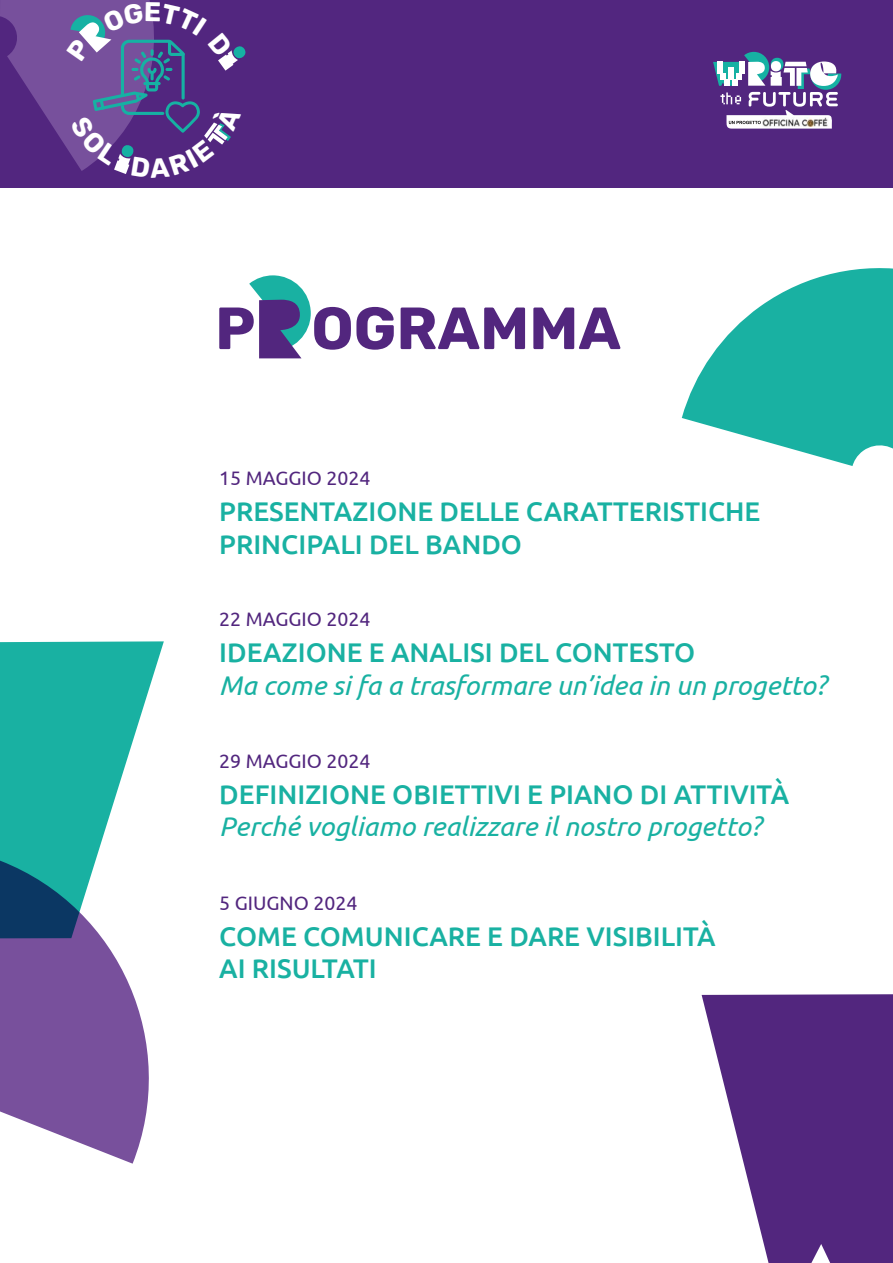
<style>
.page{position:relative;width:893px;height:1263px;background:#fff}
.page>*{position:absolute;margin:0;border:0;box-sizing:border-box;transform-origin:0 0}
.t1{font:700 59.4px "Rubik";color:#52267e}
.t2{font:500 27px/32.4px "Ubuntu";color:#19b1a2}
.t3{font:italic 27px "Ubuntu";color:#19b1a2}
.t4{font:19.5px "Ubuntu";color:#52267e}
</style>
<div class="page">
<div style="left:0;top:0;width:893px;height:187px;background:#52267f"></div>
<svg style="left:713px;top:52px;width:128px;height:77px"></svg>
<div style="left:732px;top:79px;width:6px;height:7px;background:#fff"></div>
<div style="left:728px;top:68px;width:6px;height:12px;background:#fff"></div>
<img style="left:762px;top:117px;width:66px;height:9px">
<svg style="left:249px;top:275px;width:62px;height:83px"></svg>
<svg style="left:682px;top:268px;width:211px;height:198px;fill:#19b1a2"></svg>
<svg style="left:0;top:938px;width:149px;height:226px;fill:#78509c"></svg>
<svg style="left:0;top:641px;width:164px;height:297px;fill:#19b1a2"></svg>
<svg style="left:702px;top:994px;width:191px;height:269px;fill:#52267e"></svg>
<svg style="left:0;top:0;width:246px;height:174px"></svg>
<h1 class="t1" style="left:215px;top:294px;width:407px">P OGRAMMA</h1>
<p class="t4" style="left:219px;top:466px;width:153px">15 MAGGIO 2024</p>
<p class="t2" style="left:219px;top:494px;width:543px">PRESENTAZIONE DELLE CARATTERISTICHE<br>PRINCIPALI DEL BANDO</p>
<p class="t4" style="left:219px;top:607px;width:153px">22 MAGGIO 2024</p>
<p class="t2" style="left:219px;top:635px;width:477px">IDEAZIONE E ANALISI DEL CONTESTO</p>
<p class="t3" style="left:219px;top:669px;width:609px">Ma come si fa a trasformare un’idea in un progetto?</p>
<p class="t4" style="left:219px;top:749px;width:153px">29 MAGGIO 2024</p>
<p class="t2" style="left:219px;top:777px;width:571px">DEFINIZIONE OBIETTIVI E PIANO DI ATTIVITÀ</p>
<p class="t3" style="left:219px;top:810px;width:544px">Perché vogliamo realizzare il nostro progetto?</p>
<p class="t4" style="left:219px;top:891px;width:140px">5 GIUGNO 2024</p>
<p class="t2" style="left:219px;top:919px;width:498px">COME COMUNICARE E DARE VISIBILITÀ<br>AI RISULTATI</p>
</div>
